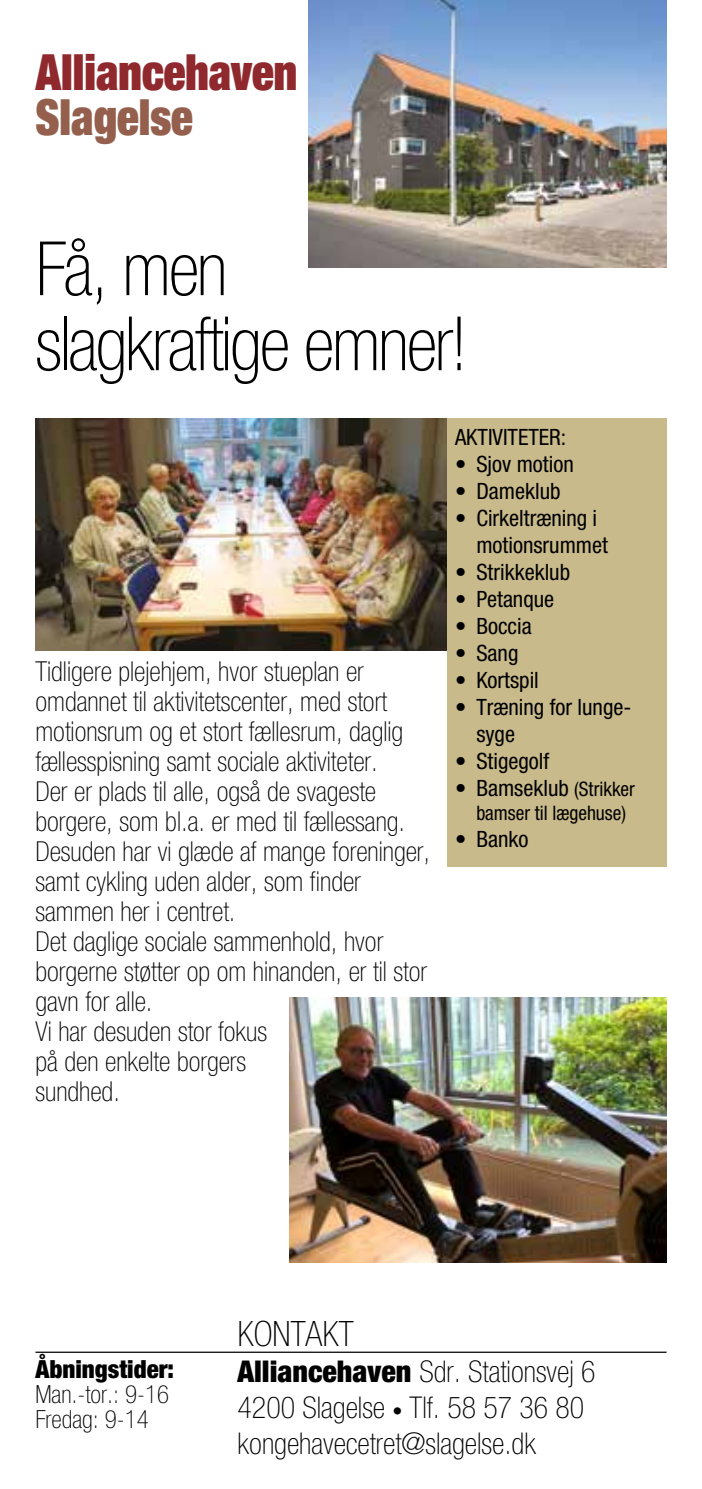
<style>
.page{position:relative;width:702px;height:1489px;background:#fff}
.page>*{position:absolute;margin:0;border:0;box-sizing:border-box;transform-origin:0 0}
.t1{font:100 condensed 75px/75px "Helvetica Neue";letter-spacing:-.03em;color:#000}
.t2{font:900 expanded 50px "Helvetica Neue";color:#90292d;scale:.9 1}
.t3{font:900 expanded 50px "Helvetica Neue";color:#94604d;scale:.9 1}
.t4{font:100 condensed 35px "Helvetica Neue";color:#000}
.t5{font:100 condensed 30px/36px "Helvetica Neue";color:#000}
.t6{font:100 condensed 27.5px/30px "Helvetica Neue";color:#000}
.t7{font:100 condensed 25px/25px "Helvetica Neue";color:#000}
.t8{font:900 condensed 25px "Helvetica Neue";color:#000}
.t9{font:condensed 22.5px/27px "Helvetica Neue";color:#000}
.t10{font:condensed 20px "Helvetica Neue";color:#000}
.s1{font-size:20px}
.s2{font-weight:900}
.s3{font-weight:900;font-stretch:normal}
</style>
<div class="page">
<img style="left:35px;top:418px;width:411px;height:232px">
<img style="left:290px;top:997px;width:376px;height:265px">
<img style="left:308px;top:0;width:358px;height:267px">
<div style="left:447px;top:418px;width:219px;height:448px;background:#c9ba8b"></div>
<hr style="left:35px;top:1351px;width:631px;height:1px;background:#000">
<h2 class="t2" style="left:35px;top:40px;width:292px">Alliancehaven</h2>
<h2 class="t3" style="left:35px;top:85px;width:176px">Slagelse</h2>
<h1 class="t1" style="left:35px;top:231px;width:433px">Få, men slagkraftige emner!</h1>
<p class="t6" style="left:35px;top:656px;width:396px">Tidligere plejehjem, hvor stueplan er omdannet til aktivitetscenter, med stort motionsrum og et stort fællesrum, daglig fællesspisning samt sociale aktiviteter.<br>Der er plads til alle, også de svageste borgere, som bl.a. er med til fællessang.<br>Desuden har vi glæde af mange foreninger, samt cykling uden alder, som finder sammen her i centret.<br>Det daglige sociale sammenhold, hvor borgerne støtter op om hinanden, er til stor gavn for alle.<br>Vi har desuden stor fokus<br>på den enkelte borgers<br>sundhed.</p>
<p class="t9" style="left:455px;top:423px;width:113px">AKTIVITETER:</p>
<p class="t9" style="left:455px;top:450px;width:120px">• Sjov motion</p>
<p class="t9" style="left:455px;top:477px;width:107px">• Dameklub</p>
<p class="t9" style="left:476px;top:504px;width:133px;text-indent:-21px">• Cirkeltræning i motionsrummet</p>
<p class="t9" style="left:455px;top:558px;width:116px">• Strikkeklub</p>
<p class="t9" style="left:455px;top:585px;width:101px">• Petanque</p>
<p class="t9" style="left:455px;top:612px;width:78px">• Boccia</p>
<p class="t9" style="left:455px;top:639px;width:65px">• Sang</p>
<p class="t9" style="left:455px;top:666px;width:85px">• Kortspil</p>
<p class="t9" style="left:476px;top:693px;width:156px;text-indent:-21px">• Træning for lunge&shy;syge</p>
<p class="t9" style="left:455px;top:747px;width:96px">• Stigegolf</p>
<p class="t9" style="left:455px;top:774px;width:181px">• Bamseklub <span class="s1">(Strikker</span></p>
<p class="t10" style="left:476px;top:801px;width:151px">bamser til lægehuse)</p>
<p class="t9" style="left:455px;top:825px;width:75px">• Banko</p>
<p class="t8" style="left:35px;top:1353px;width:140px">Åbningstider:</p>
<p class="t7" style="left:35px;top:1381px;width:135px">Man.-tor.: 9-16<br>Fredag: 9-14</p>
<p class="t4" style="left:237px;top:1313px;width:118px">KONTAKT</p>
<p class="t5" style="left:237px;top:1352px;width:359px"><span class="s2">Alliancehaven</span> Sdr. Stationsvej 6<br>4200 Slagelse <span class="s3">·</span> Tlf. 58 57 36 80 kongehavecetret@slagelse.dk</p>
</div>
